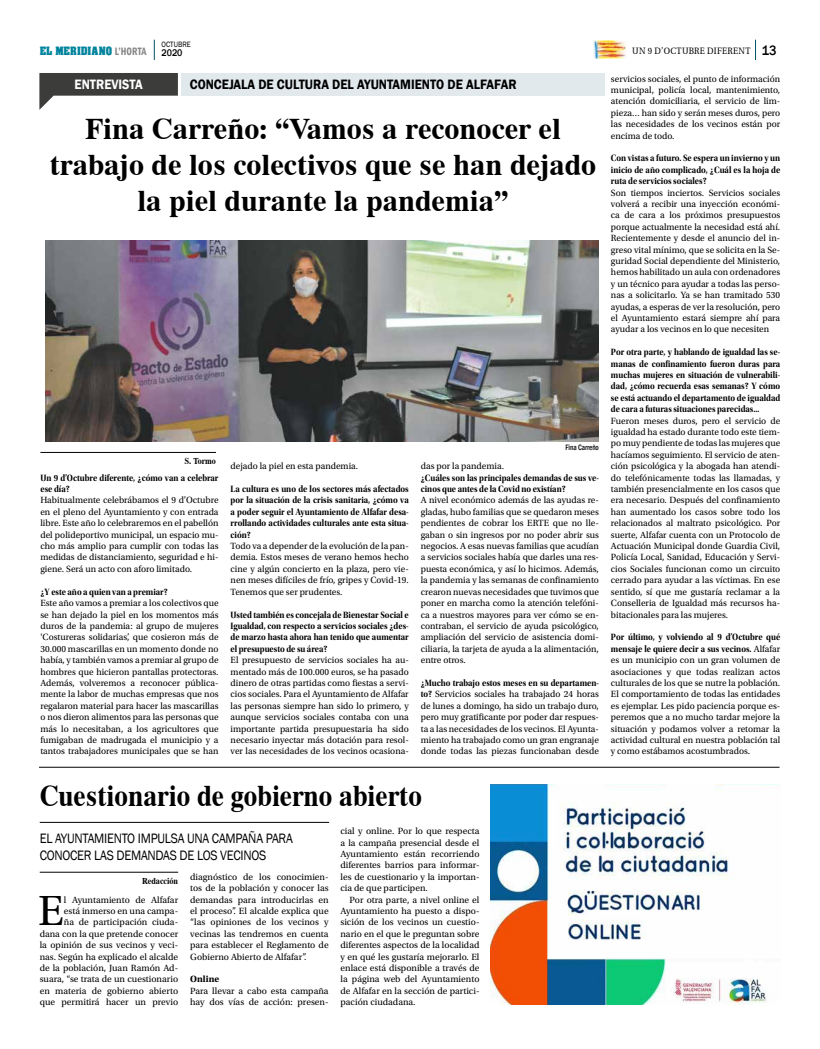
<style>
.page{position:relative;width:820px;height:1049px;background:#fff}
.page>*{position:absolute;margin:0;border:0;box-sizing:border-box;transform-origin:0 0}
.t1{font:44.4px "Utopia Std";color:#000}
.t2{font:700 30px/36px "Dutch 801 BT";color:#000;text-align:center}
.t3{font:700 30px "Dutch 801 BT";color:#000;scale:.9 1}
.t4{font:14px/16.8px "Franklin Gothic";letter-spacing:-.02em;color:#000;scale:.9 1}
.t5{font:600 14px "Franklin Gothic";color:#000;scale:.9 1}
.t6{font:600 14px "Franklin Gothic";color:#fff;scale:.9 1}
.t7{font:500 14px "Franklin Gothic";color:#000;scale:.9 1}
.t8{font:12px "Utopia Headline";letter-spacing:.03em;color:#000;scale:.9 1}
.t9{font:11px "Acme Font";color:#00849d;scale:.9 1}
.t10{font:500 9.9px "Franklin Gothic";color:#000;scale:.9 1}
.t11{font:9.5px/11.4px "Utopia Std";color:#000;text-align:justify}
.t12{font:9.5px/11.4px "Utopia Std Bold Disp";color:#000;text-align:justify;scale:.9 1}
.t13{font:700 9.5px "Utopia Std";letter-spacing:.005em;color:#000}
.t14{font:700 9px "Dutch 801 BT";color:#000;scale:.9 1}
.t15{font:500 condensed 8px "Franklin Gothic";color:#000;scale:.9 1}
.t16{font:8px "Franklin Gothic";color:#000;scale:.9 1}
.s1{font-family:"Franklin Gothic";font-weight:600;font-stretch:condensed;color:#878787}
.s2{font-family:"Utopia Std Bold Disp"}
.s3{font-family:"Utopia Std"}
</style>
<div class="page">
<svg style="left:154px;top:40px;width:1px;height:20px"></svg>
<svg style="left:39px;top:73px;width:139px;height:37px"></svg>
<div style="left:181px;top:73px;width:423px;height:23px;background:#e2e9ed"></div>
<img style="left:45px;top:241px;width:553px;height:200px">
<hr style="left:40px;top:452px;width:176px;height:1px;background:#000">
<hr style="left:40px;top:822px;width:289px;height:1px;background:#000">
<hr style="left:40px;top:872px;width:138px;height:1px;background:#000">
<hr style="left:39px;top:767px;width:740px;height:1px;background:#000">
<img style="left:490px;top:785px;width:277px;height:220px">
<img style="left:593px;top:40px;width:33px;height:18px">
<p class="t16" style="left:161px;top:39px;width:34px">OCTUBRE</p>
<p class="t10" style="left:161px;top:46px;width:25px">2020</p>
<p class="t9" style="left:40px;top:44px;width:120px">EL MERIDIANO <span class="s1">L’HORTA</span></p>
<h3 class="t7" style="left:761px;top:41px;width:18px">13</h3>
<p class="t8" style="left:632px;top:45px;width:133px">UN 9 D’OCTUBRE DIFERENT</p>
<h3 class="t6" style="left:75px;top:75px;width:77px">ENTREVISTA</h3>
<h3 class="t5" style="left:190px;top:75px;width:364px">CONCEJALA DE CULTURA DEL AYUNTAMIENTO DE ALFAFAR</h3>
<h2 class="t2" style="left:50px;top:110px;width:548px">Fina Carreño: “Vamos a reconocer el trabajo de los colectivos que se han dejado la piel durante la pandemia”</h2>
<p class="t14" style="left:184px;top:455px;width:36px">S. Tormo</p>
<p class="t12" style="left:40px;top:472px;width:199px">Un 9 d’Octubre diferente, ¿cómo van a celebrar ese día?</p>
<p class="t11" style="left:40px;top:495px;width:180px">Habitualmente celebrábamos el 9 d’Octubre en el pleno del Ayuntamiento y con entrada libre. Este año lo celebraremos en el pabellón del polideportivo municipal, un espacio mu&shy;cho más amplio para cumplir con todas las medidas de distanciamiento, seguridad e hi&shy;giene. Será un acto con aforo limitado.</p>
<p class="t12" style="left:40px;top:586px;width:143px">¿Y este año a quien van a premiar?</p>
<p class="t11" style="left:40px;top:597px;width:180px">Este año vamos a premiar a los colectivos que se han dejado la piel en los momentos más duros de la pandemia: al grupo de mujeres ‘Costureras solidarias’, que cosieron más de 30.000 mascarillas en un momento donde no había, y también vamos a premiar al grupo de hombres que hicieron pantallas protectoras.<br>Además, volveremos a reconocer pública&shy;mente la labor de muchas empresas que nos regalaron material para hacer las mascarillas o nos dieron alimentos para las personas que más lo necesitaban, a los agricultores que fumigaban de madrugada el municipio y a tantos trabajadores municipales que se han</p>
<p class="t11" style="left:230px;top:461px;width:129px">dejado la piel en esta pandemia.</p>
<p class="t12" style="left:230px;top:483px;width:199px">La cultura es uno de los sectores más afectados por la situación de la crisis sanitaria, ¿cómo va a poder seguir el Ayuntamiento de Alfafar desa&shy;rrollando actividades culturales ante esta situa&shy;ción?</p>
<p class="t11" style="left:230px;top:540px;width:180px">Todo va a depender de la evolución de la pan&shy;demia. Estos meses de verano hemos hecho cine y algún concierto en la plaza, pero vie&shy;nen meses difíciles de frío, gripes y Covid-19.<br>Tenemos que ser prudentes.</p>
<p class="t12" style="left:230px;top:609px;width:199px">Usted también es concejala de Bienestar Social e Igualdad, con respecto a servicios sociales ¿des&shy;de marzo hasta ahora han tenido que aumentar el presupuesto de su área?</p>
<p class="t11" style="left:230px;top:654px;width:180px">El presupuesto de servicios sociales ha au&shy;mentado más de 100.000 euros, se ha pasado dinero de otras partidas como fiestas a servi&shy;cios sociales. Para el Ayuntamiento de Alfafar las personas siempre han sido lo primero, y aunque servicios sociales contaba con una importante partida presupuestaria ha sido necesario inyectar más dotación para resol&shy;ver las necesidades de los vecinos ocasiona-</p>
<p class="t15" style="left:565px;top:442px;width:39px">Fina Carreño</p>
<p class="t11" style="left:420px;top:461px;width:85px">das por la pandemia.</p>
<p class="t12" style="left:420px;top:472px;width:199px">¿Cuáles son las principales demandas de sus ve&shy;cinos que antes de la Covid no existían?</p>
<p class="t11" style="left:420px;top:495px;width:180px">A nivel económico además de las ayudas re&shy;gladas, hubo familias que se quedaron meses pendientes de cobrar los ERTE que no lle&shy;gaban o sin ingresos por no poder abrir sus negocios. A esas nuevas familias que acudían a servicios sociales había que darles una res&shy;puesta económica, y así lo hicimos. Además, la pandemia y las semanas de confinamiento crearon nuevas necesidades que tuvimos que poner en marcha como la atención telefóni&shy;ca a nuestros mayores para ver cómo se en&shy;contraban, el servicio de ayuda psicológico, ampliación del servicio de asistencia domi&shy;ciliaria, la tarjeta de ayuda a la alimentación, entre otros.</p>
<p class="t12" style="left:420px;top:677px;width:199px">¿Mucho trabajo estos meses en su departamen-</p>
<p class="t11" style="left:420px;top:689px;width:180px"><span class="s2">to?</span> Servicios sociales ha trabajado 24 horas de lunes a domingo, ha sido un trabajo duro, pero muy gratificante por poder dar respues&shy;ta a las necesidades de los vecinos. El Ayunta&shy;miento ha trabajado como un gran engranaje donde todas las piezas funcionaban desde</p>
<h2 class="t3" style="left:40px;top:777px;width:426px">Cuestionario de gobierno abierto</h2>
<h3 class="t4" style="left:40px;top:830px;width:282px">EL AYUNTAMIENTO IMPULSA UNA CAMPAÑA PARA<br>CONOCER LAS DEMANDAS DE LOS VECINOS</h3>
<p class="t14" style="left:142px;top:875px;width:41px">Redacción</p>
<p class="t11" style="left:40px;top:894px;width:140px;text-align:right">l Ayuntamiento de Alfafar<br>está inmerso en una campa-<br>ña de participación ciuda-<br>dana con la que pretende conocer la opinión de sus vecinos y veci&shy;nas. Según ha explicado el alcalde de la población, Juan Ramón Ad&shy;suara, “se trata de un cuestionario en materia de gobierno abierto que permitirá hacer un previo</p>
<h1 class="t1" style="left:38px;top:887px;width:27px">E</h1>
<p class="t11" style="left:190px;top:871px;width:140px">diagnóstico de los conocimien&shy;tos de la población y conocer las demandas para introducirlas en el proceso”. El alcalde explica que “las opiniones de los vecinos y vecinas las tendremos en cuenta para establecer el Reglamento de Gobierno Abierto de Alfafar”.</p>
<p class="t13" style="left:190px;top:974px;width:31px">Online</p>
<p class="t11" style="left:190px;top:985px;width:140px">Para llevar a cabo esta campaña hay dos vías de acción: presen-</p>
<p class="t11" style="left:340px;top:825px;width:140px">cial y online. Por lo que respecta a la campaña presencial desde el Ayuntamiento están recorriendo diferentes barrios para informar&shy;les de cuestionario y la importan&shy;cia de que participen.</p>
<p class="t11" style="left:340px;top:894px;width:140px;text-indent:9px">Por otra parte, a nivel online el Ayuntamiento ha puesto a dispo&shy;sición de los vecinos un cuestio&shy;nario en el que le preguntan sobre diferentes aspectos de la localidad y en qué les gustaría mejorarlo. El enlace está disponible a través de la página web del Ayuntamiento de Alfafar en la sección de partici&shy;pación ciudadana.</p>
<p class="t11" style="left:610px;top:73px;width:171px">servicios sociales, el punto de información municipal, policía local, mantenimiento, atención domiciliaria, el servicio de lim&shy;pieza… han sido y serán meses duros, pero las necesidades de los vecinos están por encima de todo.</p>
<p class="t12" style="left:610px;top:153px;width:189px">Con vistas a futuro. Se espera un invierno y un inicio de año complicado, ¿Cuál es la hoja de ruta de servicios sociales?</p>
<p class="t11" style="left:610px;top:187px;width:171px">Son tiempos inciertos. Servicios sociales volverá a recibir una inyección económi&shy;ca de cara a los próximos presupuestos porque actualmente la necesidad está ahí.<br>Recientemente y desde el anuncio del in&shy;greso vital mínimo, que se solicita en la Se&shy;guridad Social dependiente del Ministerio, hemos habilitado un aula con ordenadores y un técnico para ayudar a todas las perso&shy;nas a solicitarlo. Ya se han tramitado 530 ayudas, a esperas de ver la resolución, pero el Ayuntamiento estará siempre ahí para ayudar a los vecinos en lo que necesiten</p>
<p class="t12" style="left:610px;top:346px;width:189px">Por otra parte, y hablando de igualdad las se&shy;manas de confinamiento fueron duras para muchas mujeres en situación de vulnerabili&shy;dad, ¿cómo recuerda esas semanas? Y cómo se está actuando el departamento de igualdad de cara a futuras situaciones parecidas…</p>
<p class="t11" style="left:610px;top:415px;width:171px">Fueron meses duros, pero el servicio de igualdad ha estado durante todo este tiem&shy;po muy pendiente de todas las mujeres que hacíamos seguimiento. El servicio de aten&shy;ción psicológica y la abogada han atendi&shy;do telefónicamente todas las llamadas, y también presencialmente en los casos que era necesario. Después del confinamiento han aumentado los casos sobre todo los relacionados al maltrato psicológico. Por suerte, Alfafar cuenta con un Protocolo de Actuación Municipal donde Guardia Civil, Policía Local, Sanidad, Educación y Servi&shy;cios Sociales funcionan como un circuito cerrado para ayudar a las víctimas. En ese sentido, sí que me gustaría reclamar a la Conselleria de Igualdad más recursos ha&shy;bitacionales para las mujeres.</p>
<p class="t12" style="left:610px;top:631px;width:189px">Por último, y volviendo al 9 d’Octubre qué mensaje le quiere decir a sus vecinos. <span class="s3">Alfafar</span></p>
<p class="t11" style="left:610px;top:654px;width:171px">es un municipio con un gran volumen de asociaciones y que todas realizan actos culturales de los que se nutre la población.<br>El comportamiento de todas las entidades es ejemplar. Les pido paciencia porque es&shy;peremos que a no mucho tardar mejore la situación y podamos volver a retomar la actividad cultural en nuestra población tal y como estábamos acostumbrados.</p>
</div>
